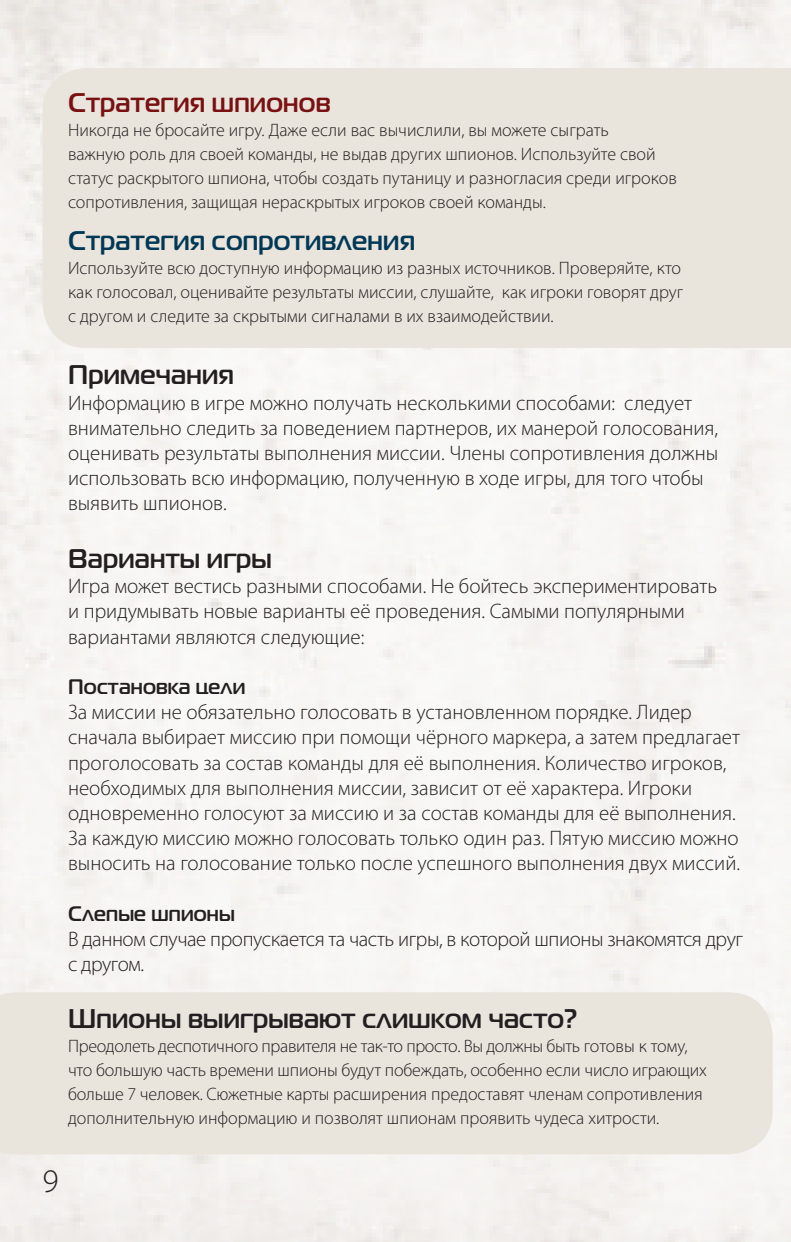
<style>
.page{position:relative;width:791px;height:1242px;background:#fff}
.page>*{position:absolute;margin:0;border:0;box-sizing:border-box;transform-origin:0 0}
.t1{font:300 33px "Myriad Pro";color:#231f20}
.t2{font:700 27px "Magistral C";letter-spacing:.01em;color:#231f20}
.t3{font:700 27px "Magistral C";letter-spacing:.01em;color:#013856}
.t4{font:700 27px "Magistral C";letter-spacing:.01em;color:#791113}
.t5{font:300 21px/25.2px "Myriad Pro";color:#231f20}
.t6{font:300 21px/25.2px "Myriad Pro";letter-spacing:-.02em;color:#231f20}
.t7{font:700 21px "Magistral C";letter-spacing:.01em;color:#231f20}
.t8{font:300 18px/24px "Myriad Pro";color:#231f20}
</style>
<div class="page">
<div style="left:0;top:992px;width:773px;height:162px;background:#e9e4dc"></div>
<div style="left:43px;top:68px;width:748px;height:280px;background:#e9e4dc"></div>
<p class="t4" style="left:68px;top:86px;width:264px">Стратегия шпионов</p>
<p class="t8" style="left:68px;top:118px;width:610px">Никогда не бросайте игру. Даже если вас вычислили, вы можете сыграть<br>важную роль для своей команды, не выдав других шпионов. Используйте свой статус раскрытого шпиона, чтобы создать путаницу и разногласия среди игроков сопротивления, защищая нераскрытых игроков своей команды.</p>
<p class="t3" style="left:68px;top:224px;width:348px">Стратегия сопротивления</p>
<p class="t8" style="left:68px;top:256px;width:617px">Используйте всю доступную информацию из разных источников. Проверяйте, кто как голосовал, оценивайте результаты миссии, слушайте, как игроки говорят друг с другом и следите за скрытыми сигналами в их взаимодействии.</p>
<p class="t2" style="left:68px;top:359px;width:167px">Примечания</p>
<p class="t5" style="left:68px;top:390px;width:652px">Информацию в игре можно получать несколькими способами: следует внимательно следить за поведением партнеров, их манерой голосования, оценивать результаты выполнения миссии. Члены сопротивления должны использовать всю информацию, полученную в ходе игры, для того чтобы выявить шпионов.</p>
<p class="t2" style="left:68px;top:542px;width:205px">Варианты игры</p>
<p class="t5" style="left:68px;top:574px;width:651px">Игра может вестись разными способами. Не бойтесь экспериментировать и придумывать новые варианты её проведения. Самыми популярными вариантами являются следующие:</p>
<p class="t7" style="left:68px;top:674px;width:179px">Постановка цели</p>
<p class="t5" style="left:68px;top:700px;width:673px">За миссии не обязательно голосовать в установленном порядке. Лидер сначала выбирает миссию при помощи чёрного маркера, а затем предлагает проголосовать за состав команды для её выполнения. Количество игроков, необходимых для выполнения миссии, зависит от её характера. Игроки одновременно голосуют за миссию и за состав команды для её выполнения.<br>За каждую миссию можно голосовать только один раз. Пятую миссию можно выносить на голосование только после успешного выполнения двух миссий.</p>
<p class="t7" style="left:68px;top:901px;width:168px">Слепые шпионы</p>
<p class="t6" style="left:68px;top:927px;width:677px">В данном случае пропускается та часть игры, в которой шпионы знакомятся друг с другом.</p>
<p class="t2" style="left:68px;top:1002px;width:511px">Шпионы выигрывают слишком часто?</p>
<p class="t8" style="left:68px;top:1034px;width:640px">Преодолеть деспотичного правителя не так-то просто. Вы должны быть готовы к тому, что большую часть времени шпионы будут побеждать, особенно если число играющих больше 7 человек. Сюжетные карты расширения предоставят членам сопротивления дополнительную информацию и позволят шпионам проявить чудеса хитрости.</p>
<h1 class="t1" style="left:43px;top:1163px;width:18px">9</h1>
</div>
